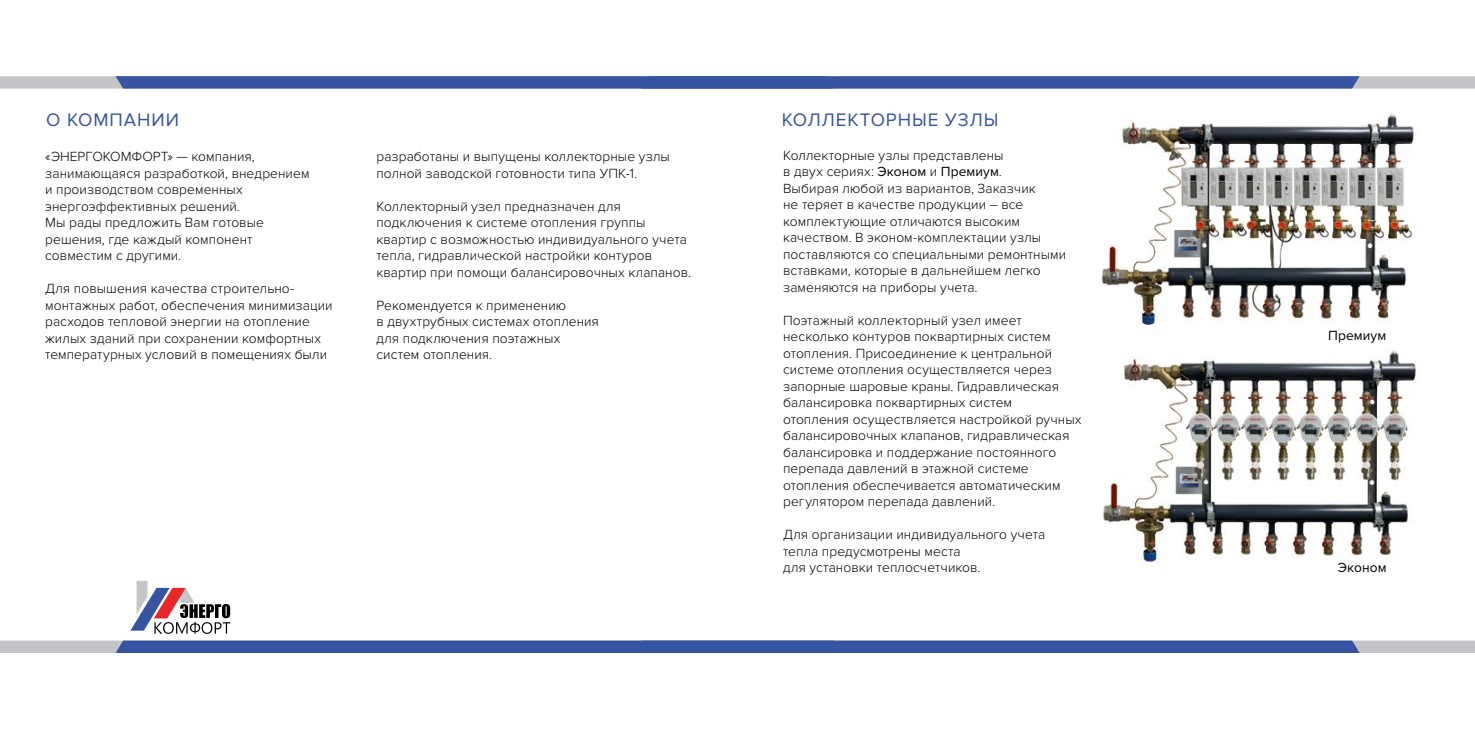
<style>
.page{position:relative;width:1475px;height:730px;background:#fff}
.page>*{position:absolute;margin:0;border:0;box-sizing:border-box;transform-origin:0 0}
.t1{font:18.75px "Proxima Nova";letter-spacing:.05em;color:#3754a2}
.t2{font:300 13.75px/16.5px "Proxima Nova";letter-spacing:.005em;color:#000}
.t3{font:13.75px "Proxima Nova";letter-spacing:.005em;color:#000}
.s1{font-weight:400}
</style>
<div class="page">
<svg style="left:0;top:641px;width:1474px;height:12px;background:#4d66a8"></svg>
<svg style="left:0;top:76px;width:1474px;height:13px;background:#536baa"></svg>
<svg style="left:130px;top:581px;width:100px;height:53px"></svg>
<img style="left:1103px;top:350px;width:313px;height:213px">
<img style="left:1101px;top:113px;width:313px;height:212px">
<h1 class="t1" style="left:46px;top:109px;width:134px">О КОМПАНИИ</h1>
<h1 class="t1" style="left:781px;top:109px;width:218px">КОЛЛЕКТОРНЫЕ УЗЛЫ</h1>
<p class="t2" style="left:783px;top:147px;width:284px">Коллекторные узлы представлены<br>в двух сериях: <span class="s1">Эконом</span> и <span class="s1">Премиум</span>.<br>Выбирая любой из вариантов, Заказчик<br>не теряет в качестве продукции – все комплектующие отличаются высоким качеством. В эконом-комплектации узлы поставляются со специальными ремонтными вставками, которые в дальнейшем легко заменяются на приборы учета.</p>
<p class="t2" style="left:783px;top:312px;width:300px">Поэтажный коллекторный узел имеет несколько контуров поквартирных систем отопления. Присоединение к центральной системе отопления осуществляется через запорные шаровые краны. Гидравлическая балансировка поквартирных систем отопления осуществляется настройкой ручных балансировочных клапанов, гидравлическая балансировка и поддержание постоянного перепада давлений в этажной системе отопления обеспечивается автоматическим регулятором перепада давлений.</p>
<p class="t2" style="left:783px;top:527px;width:264px">Для организации индивидуального учета тепла предусмотрены места<br>для установки теплосчетчиков.</p>
<p class="t2" style="left:45px;top:149px;width:266px">«ЭНЕРГОКОМФОРТ» — компания, занимающаяся разработкой, внедрением и производством современных энергоэффективных решений.<br>Мы рады предложить Вам готовые решения, где каждый компонент совместим с другими.</p>
<p class="t2" style="left:45px;top:281px;width:289px">Для повышения качества строительно&shy;монтажных работ, обеспечения минимизации расходов тепловой энергии на отопление жилых зданий при сохранении комфортных температурных условий в помещениях были</p>
<p class="t2" style="left:376px;top:149px;width:295px">разработаны и выпущены коллекторные узлы полной заводской готовности типа УПК-1.</p>
<p class="t2" style="left:376px;top:198px;width:316px">Коллекторный узел предназначен для подключения к системе отопления группы квартир с возможностью индивидуального учета тепла, гидравлической настройки контуров квартир при помощи балансировочных клапанов.</p>
<p class="t2" style="left:376px;top:297px;width:224px">Рекомендуется к применению<br>в двухтрубных системах отопления для подключения поэтажных систем отопления.</p>
<p class="t3" style="left:1327px;top:327px;width:60px">Премиум</p>
<p class="t3" style="left:1337px;top:559px;width:50px">Эконом</p>
</div>
